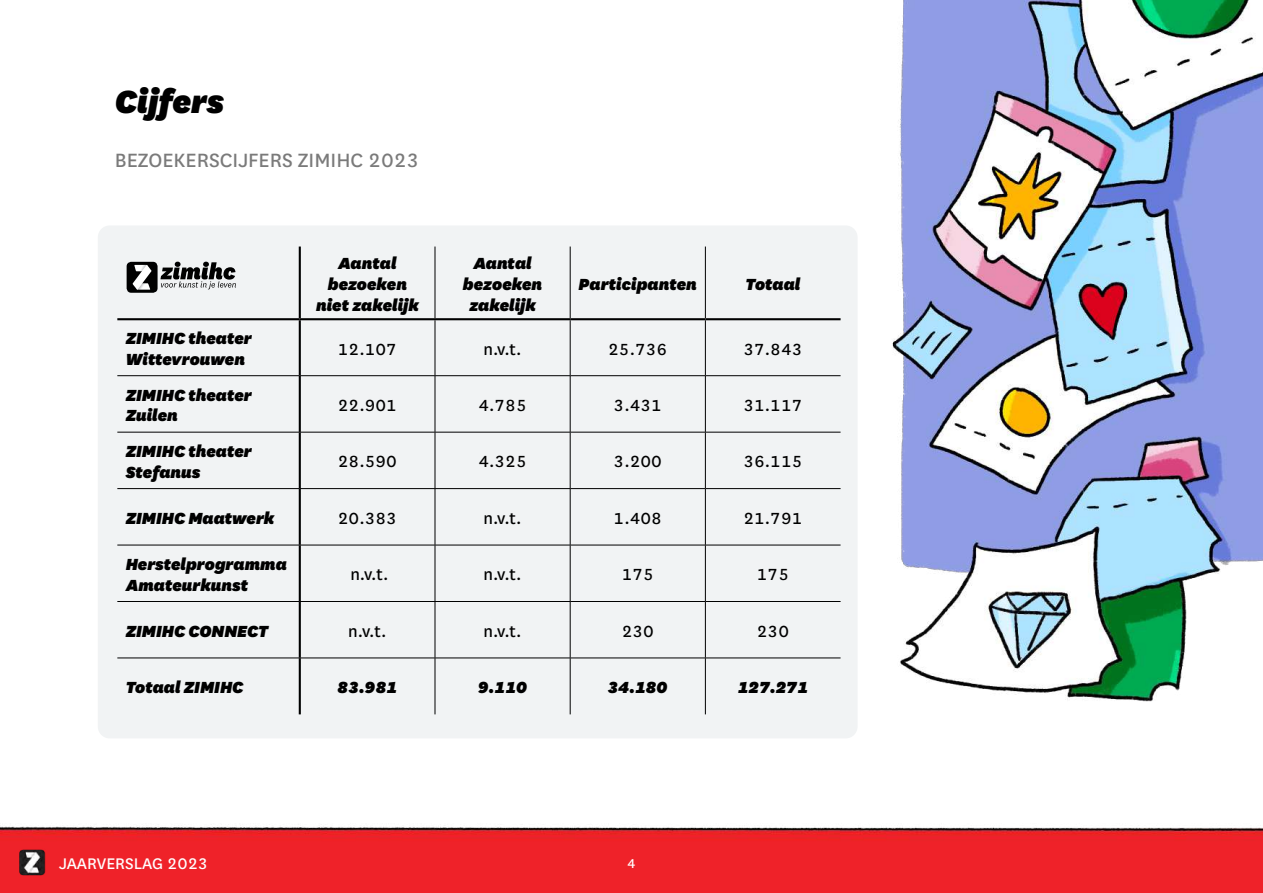
<style>
.page{position:relative;width:1263px;height:893px;background:#fff}
.page>*{position:absolute;margin:0;border:0;box-sizing:border-box;transform-origin:0 0}
.t1{font:italic 900 37.5px "National";color:#000}
.t2{font:22.5px "National";color:#7a7a7a}
.t3{font:italic 900 18.9px/21px "National";color:#000}
.t4{font:18.9px "National";color:#000}
.t5{font:18px "National";color:#fff}
.t6{font:15px "National";color:#fff}
</style>
<div class="page">
<img style="left:0;top:826px;width:882px;height:67px">
<div style="left:98px;top:225px;width:759px;height:513px;background:#f1f3f4;border-radius:12px"></div>
<hr style="left:299px;top:247px;width:2px;height:71px;background:#000">
<hr style="left:117px;top:318px;width:183px;height:2px;background:#000">
<hr style="left:300px;top:318px;width:135px;height:2px;background:#000">
<hr style="left:299px;top:320px;width:2px;height:55px;background:#000">
<hr style="left:435px;top:318px;width:135px;height:2px;background:#000">
<hr style="left:570px;top:318px;width:135px;height:2px;background:#000">
<hr style="left:705px;top:318px;width:135px;height:2px;background:#000">
<hr style="left:299px;top:376px;width:2px;height:56px;background:#000">
<hr style="left:299px;top:432px;width:2px;height:56px;background:#000">
<hr style="left:299px;top:489px;width:2px;height:56px;background:#000">
<hr style="left:299px;top:545px;width:2px;height:56px;background:#000">
<hr style="left:299px;top:602px;width:2px;height:56px;background:#000">
<hr style="left:299px;top:658px;width:2px;height:56px;background:#000">
<hr style="left:435px;top:247px;width:1px;height:71px;background:#000">
<hr style="left:570px;top:247px;width:1px;height:71px;background:#000">
<hr style="left:705px;top:247px;width:1px;height:71px;background:#000">
<hr style="left:435px;top:320px;width:1px;height:55px;background:#000">
<hr style="left:570px;top:320px;width:1px;height:55px;background:#000">
<hr style="left:705px;top:320px;width:1px;height:55px;background:#000">
<hr style="left:117px;top:375px;width:183px;height:1px;background:#000">
<hr style="left:300px;top:375px;width:135px;height:1px;background:#000">
<hr style="left:435px;top:375px;width:135px;height:1px;background:#000">
<hr style="left:435px;top:376px;width:1px;height:56px;background:#000">
<hr style="left:570px;top:375px;width:135px;height:1px;background:#000">
<hr style="left:570px;top:376px;width:1px;height:56px;background:#000">
<hr style="left:705px;top:375px;width:135px;height:1px;background:#000">
<hr style="left:705px;top:376px;width:1px;height:56px;background:#000">
<hr style="left:117px;top:432px;width:183px;height:1px;background:#000">
<hr style="left:300px;top:432px;width:135px;height:1px;background:#000">
<hr style="left:435px;top:432px;width:135px;height:1px;background:#000">
<hr style="left:435px;top:432px;width:1px;height:56px;background:#000">
<hr style="left:570px;top:432px;width:135px;height:1px;background:#000">
<hr style="left:570px;top:432px;width:1px;height:56px;background:#000">
<hr style="left:705px;top:432px;width:135px;height:1px;background:#000">
<hr style="left:705px;top:432px;width:1px;height:56px;background:#000">
<hr style="left:117px;top:488px;width:183px;height:1px;background:#000">
<hr style="left:300px;top:488px;width:135px;height:1px;background:#000">
<hr style="left:435px;top:488px;width:135px;height:1px;background:#000">
<hr style="left:435px;top:489px;width:1px;height:56px;background:#000">
<hr style="left:570px;top:488px;width:135px;height:1px;background:#000">
<hr style="left:570px;top:489px;width:1px;height:56px;background:#000">
<hr style="left:705px;top:488px;width:135px;height:1px;background:#000">
<hr style="left:705px;top:489px;width:1px;height:56px;background:#000">
<hr style="left:117px;top:545px;width:183px;height:1px;background:#000">
<hr style="left:300px;top:545px;width:135px;height:1px;background:#000">
<hr style="left:435px;top:545px;width:135px;height:1px;background:#000">
<hr style="left:435px;top:545px;width:1px;height:56px;background:#000">
<hr style="left:570px;top:545px;width:135px;height:1px;background:#000">
<hr style="left:570px;top:545px;width:1px;height:56px;background:#000">
<hr style="left:705px;top:545px;width:135px;height:1px;background:#000">
<hr style="left:705px;top:545px;width:1px;height:56px;background:#000">
<hr style="left:117px;top:601px;width:183px;height:1px;background:#000">
<hr style="left:300px;top:601px;width:135px;height:1px;background:#000">
<hr style="left:435px;top:601px;width:135px;height:1px;background:#000">
<hr style="left:435px;top:602px;width:1px;height:56px;background:#000">
<hr style="left:570px;top:601px;width:135px;height:1px;background:#000">
<hr style="left:570px;top:602px;width:1px;height:56px;background:#000">
<hr style="left:705px;top:601px;width:135px;height:1px;background:#000">
<hr style="left:705px;top:602px;width:1px;height:56px;background:#000">
<hr style="left:435px;top:658px;width:1px;height:56px;background:#000">
<hr style="left:570px;top:658px;width:1px;height:56px;background:#000">
<hr style="left:705px;top:658px;width:1px;height:56px;background:#000">
<hr style="left:117px;top:658px;width:183px;height:1px;background:#000">
<hr style="left:300px;top:658px;width:135px;height:1px;background:#000">
<hr style="left:435px;top:658px;width:135px;height:1px;background:#000">
<hr style="left:570px;top:658px;width:135px;height:1px;background:#000">
<hr style="left:705px;top:658px;width:135px;height:1px;background:#000">
<div style="left:127px;top:262px;width:31px;height:31px;background:#000;border-radius:5px"></div>
<svg style="left:132px;top:265px;width:20px;height:25px"></svg>
<svg style="left:160px;top:262px;width:76px;height:27px"></svg>
<img style="left:20px;top:849px;width:25px;height:27px">
<img style="left:882px;top:0;width:381px;height:893px">
<h1 class="t1" style="left:115px;top:76px;width:111px">Cijfers</h1>
<p class="t2" style="left:115px;top:145px;width:306px">BEZOEKERSCIJFERS ZIMIHC 2023</p>
<p class="t3" style="left:316px;top:252px;width:104px;text-align:center">Aantal bezoeken niet zakelijk</p>
<p class="t3" style="left:463px;top:252px;width:81px;text-align:center">Aantal bezoeken zakelijk</p>
<p class="t3" style="left:579px;top:272px;width:120px">Participanten</p>
<p class="t3" style="left:745px;top:272px;width:56px">Totaal</p>
<p class="t3" style="left:126px;top:327px;width:128px">ZIMIHC theater<br>Wittevrouwen</p>
<p class="t4" style="left:338px;top:336px;width:61px">12.107</p>
<p class="t4" style="left:483px;top:336px;width:40px">n.v.t.</p>
<p class="t4" style="left:608px;top:336px;width:61px">25.736</p>
<p class="t4" style="left:743px;top:336px;width:61px">37.843</p>
<p class="t3" style="left:126px;top:383px;width:128px">ZIMIHC theater<br>Zuilen</p>
<p class="t4" style="left:338px;top:393px;width:61px">22.901</p>
<p class="t4" style="left:478px;top:393px;width:50px">4.785</p>
<p class="t4" style="left:614px;top:393px;width:50px">3.431</p>
<p class="t4" style="left:743px;top:393px;width:61px">31.117</p>
<p class="t3" style="left:126px;top:439px;width:128px">ZIMIHC theater<br>Stefanus</p>
<p class="t4" style="left:338px;top:449px;width:61px">28.590</p>
<p class="t4" style="left:478px;top:449px;width:50px">4.325</p>
<p class="t4" style="left:614px;top:449px;width:50px">3.200</p>
<p class="t4" style="left:743px;top:449px;width:61px">36.115</p>
<p class="t3" style="left:126px;top:506px;width:150px">ZIMIHC Maatwerk</p>
<p class="t4" style="left:338px;top:505px;width:61px">20.383</p>
<p class="t4" style="left:483px;top:505px;width:40px">n.v.t.</p>
<p class="t4" style="left:614px;top:505px;width:50px">1.408</p>
<p class="t4" style="left:743px;top:505px;width:61px">21.791</p>
<p class="t3" style="left:126px;top:552px;width:163px">Herstelprogramma<br>Amateurkunst</p>
<p class="t4" style="left:350px;top:562px;width:40px">n.v.t.</p>
<p class="t4" style="left:483px;top:562px;width:40px">n.v.t.</p>
<p class="t4" style="left:622px;top:562px;width:34px">175</p>
<p class="t4" style="left:757px;top:562px;width:34px">175</p>
<p class="t3" style="left:126px;top:619px;width:144px">ZIMIHC CONNECT</p>
<p class="t4" style="left:348px;top:618px;width:40px">n.v.t.</p>
<p class="t4" style="left:483px;top:618px;width:40px">n.v.t.</p>
<p class="t4" style="left:622px;top:618px;width:34px">230</p>
<p class="t4" style="left:757px;top:618px;width:34px">230</p>
<p class="t3" style="left:126px;top:676px;width:119px">Totaal ZIMIHC</p>
<p class="t3" style="left:338px;top:676px;width:61px">83.981</p>
<p class="t3" style="left:478px;top:676px;width:51px">9.110</p>
<p class="t3" style="left:608px;top:676px;width:61px">34.180</p>
<p class="t3" style="left:738px;top:676px;width:72px">127.271</p>
<p class="t5" style="left:59px;top:852px;width:151px">JAARVERSLAG 2023</p>
<p class="t6" style="left:627px;top:853px;width:10px">4</p>
</div>
